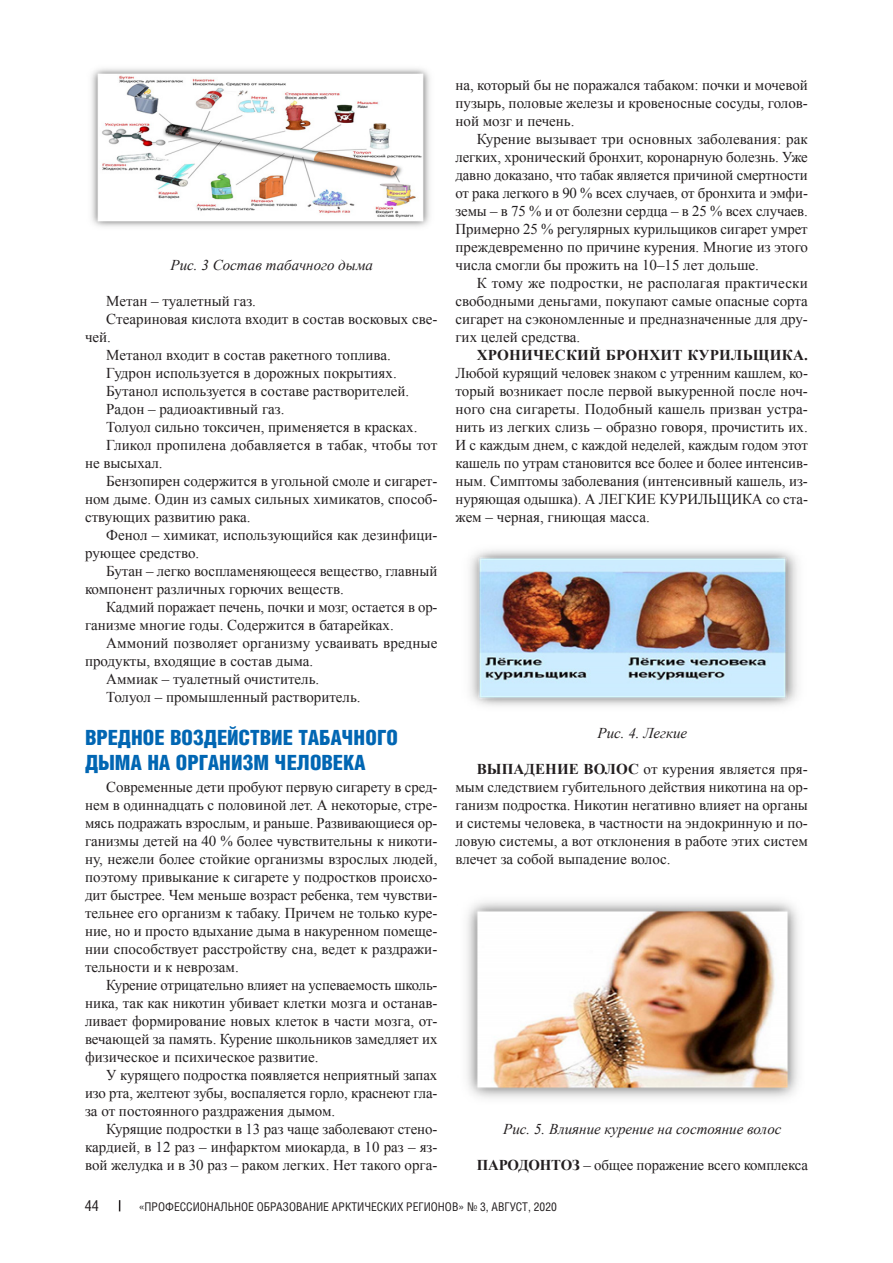
<style>
.page{position:relative;width:893px;height:1263px;background:#fff}
.page>*{position:absolute;margin:0;border:0;box-sizing:border-box;transform-origin:0 0}
.Подзаголовок{font:900 21px/25.2px "Helios Cond";color:#0166b3}
.Teкст{font:15px/18px "Times New Roman";color:#231f20;text-align:justify}
.Teкст-2{font:italic 15px "Times New Roman";color:#231f20}
.Teкст-3{font:700 15px "Times New Roman";color:#231f20}
.t1{font:15px "Helios Cond C";color:#231f20}
.t2{font:12px "Helios Cond C";color:#231f20}
.s1{font-weight:700}
</style>
<div class="page">
<img style="left:91px;top:68px;width:339px;height:159px">
<img style="left:470px;top:550px;width:328px;height:156px">
<img style="left:467px;top:901px;width:331px;height:197px">
<p class="Teкст-2" style="left:171px;top:255px;width:204px">Рис. 3 Состав табачного дыма</p>
<p class="Teкст" style="left:106px;top:292px;width:151px">Метан – туалетный газ.</p>
<p class="Teкст" style="left:85px;top:310px;width:354px;text-indent:21px">Стеариновая кислота входит в состав восковых све&shy;чей.</p>
<p class="Teкст" style="left:106px;top:346px;width:286px">Метанол входит в состав ракетного топлива.</p>
<p class="Teкст" style="left:106px;top:364px;width:292px">Гудрон используется в дорожных покрытиях.</p>
<p class="Teкст" style="left:106px;top:382px;width:304px">Бутанол используется в составе растворителей.</p>
<p class="Teкст" style="left:106px;top:400px;width:180px">Радон – радиоактивный газ.</p>
<p class="Teкст" style="left:106px;top:418px;width:313px">Толуол сильно токсичен, применяется в красках.</p>
<p class="Teкст" style="left:85px;top:436px;width:354px;text-indent:21px">Гликол пропилена добавляется в табак, чтобы тот не высыхал.</p>
<p class="Teкст" style="left:85px;top:472px;width:354px;text-indent:21px">Бензопирен содержится в угольной смоле и сигарет&shy;ном дыме. Один из самых сильных химикатов, способ&shy;ствующих развитию рака.</p>
<p class="Teкст" style="left:85px;top:526px;width:354px;text-indent:21px">Фенол – химикат, использующийся как дезинфици&shy;рующее средство.</p>
<p class="Teкст" style="left:85px;top:562px;width:354px;text-indent:21px">Бутан – легко воспламеняющееся вещество, главный компонент различных горючих веществ.</p>
<p class="Teкст" style="left:85px;top:598px;width:354px;text-indent:21px">Кадмий поражает печень, почки и мозг, остается в ор&shy;ганизме многие годы. Содержится в батарейках.</p>
<p class="Teкст" style="left:85px;top:634px;width:354px;text-indent:21px">Аммоний позволяет организму усваивать вредные продукты, входящие в состав дыма.</p>
<p class="Teкст" style="left:106px;top:670px;width:215px">Аммиак – туалетный очиститель.</p>
<p class="Teкст" style="left:106px;top:688px;width:256px">Толуол – промышленный растворитель.</p>
<p class="Подзаголовок" style="left:85px;top:725px;width:314px">Вредное воздействие табачного дыма на организм человека</p>
<p class="Teкст" style="left:85px;top:778px;width:354px;text-indent:21px">Современные дети пробуют первую сигарету в сред&shy;нем в одиннадцать с половиной лет. А некоторые, стре&shy;мясь подражать взрослым, и раньше. Развивающиеся ор&shy;ганизмы детей на 40 % более чувствительны к никоти&shy;ну, нежели более стойкие организмы взрослых людей, поэтому привыкание к сигарете у подростков происхо&shy;дит быстрее. Чем меньше возраст ребенка, тем чувстви&shy;тельнее его организм к табаку. Причем не только куре&shy;ние, но и просто вдыхание дыма в накуренном помеще&shy;нии способствует расстройству сна, ведет к раздражи&shy;тельности и к неврозам.</p>
<p class="Teкст" style="left:85px;top:976px;width:354px;text-indent:21px">Курение отрицательно влияет на успеваемость школь&shy;ника, так как никотин убивает клетки мозга и останав&shy;ливает формирование новых клеток в части мозга, от&shy;вечающей за память. Курение школьников замедляет их физическое и психическое развитие.</p>
<p class="Teкст" style="left:85px;top:1066px;width:354px;text-indent:21px">У курящего подростка появляется неприятный запах изо рта, желтеют зубы, воспаляется горло, краснеют гла&shy;за от постоянного раздражения дымом.</p>
<p class="Teкст" style="left:85px;top:1120px;width:354px;text-indent:21px">Курящие подростки в 13 раз чаще заболевают стено&shy;кардией, в 12 раз – инфарктом миокарда, в 10 раз – яз&shy;вой желудка и в 30 раз – раком легких. Нет такого орга-</p>
<p class="Teкст" style="left:455px;top:76px;width:354px">на, который бы не поражался табаком: почки и мочевой пузырь, половые железы и кровеносные сосуды, голов&shy;ной мозг и печень.</p>
<p class="Teкст" style="left:455px;top:130px;width:354px;text-indent:21px">Курение вызывает три основных заболевания: рак легких, хронический бронхит, коронарную болезнь. Уже давно доказано, что табак является причиной смертности от рака легкого в 90 % всех случаев, от бронхита и эмфи&shy;земы – в 75 % и от болезни сердца – в 25 % всех случаев.<br>Примерно 25 % регулярных курильщиков сигарет умрет преждевременно по причине курения. Многие из этого числа смогли бы прожить на 10–15 лет дольше.</p>
<p class="Teкст" style="left:455px;top:274px;width:354px;text-indent:21px">К тому же подростки, не располагая практически свободными деньгами, покупают самые опасные сорта сигарет на сэкономленные и предназначенные для дру&shy;гих целей средства.</p>
<p class="Teкст" style="left:455px;top:346px;width:354px;text-indent:21px"><span class="s1">Хронический бронхит курильщика.<br></span>Любой курящий человек знаком с утренним кашлем, ко&shy;торый возникает после первой выкуренной после ноч&shy;ного сна сигареты. Подобный кашель призван устра&shy;нить из легких слизь – образно говоря, прочистить их.<br>И с каждым днем, с каждой неделей, каждым годом этот кашель по утрам становится все более и более интенсив&shy;ным. Симптомы заболевания (интенсивный кашель, из&shy;нуряющая одышка). А ЛЕГКИЕ КУРИЛЬЩИКА со ста&shy;жем – черная, гниющая масса.</p>
<p class="Teкст-2" style="left:597px;top:723px;width:91px">Рис. 4. Легкие</p>
<p class="Teкст" style="left:455px;top:760px;width:354px;text-indent:128px"><span class="s1">ВОЛОС</span> от курения является пря&shy;мым следствием губительного действия никотина на ор&shy;ганизм подростка. Никотин негативно влияет на органы и системы человека, в частности на эндокринную и по&shy;ловую системы, а вот отклонения в работе этих систем влечет за собой выпадение волос.</p>
<p class="Teкст-3" style="left:477px;top:759px;width:70px">ВЫПАДЕНИЕ</p>
<p class="Teкст-2" style="left:503px;top:1119px;width:280px">Рис. 5. Влияние курение на состояние волос</p>
<p class="Teкст" style="left:477px;top:1156px;width:333px"><span class="s1">ПАРОДОНТОЗ</span> – общее поражение всего комплекса</p>
<p class="t1" style="left:85px;top:1197px;width:16px">44</p>
<p class="t2" style="left:139px;top:1199px;width:420px">«ПРОФЕССИОНАЛЬНОЕ ОБРАЗОВАНИЕ АРКТИЧЕСКИХ РЕГИОНОВ» № 3, АВГУСТ, 2020</p>
</div>
